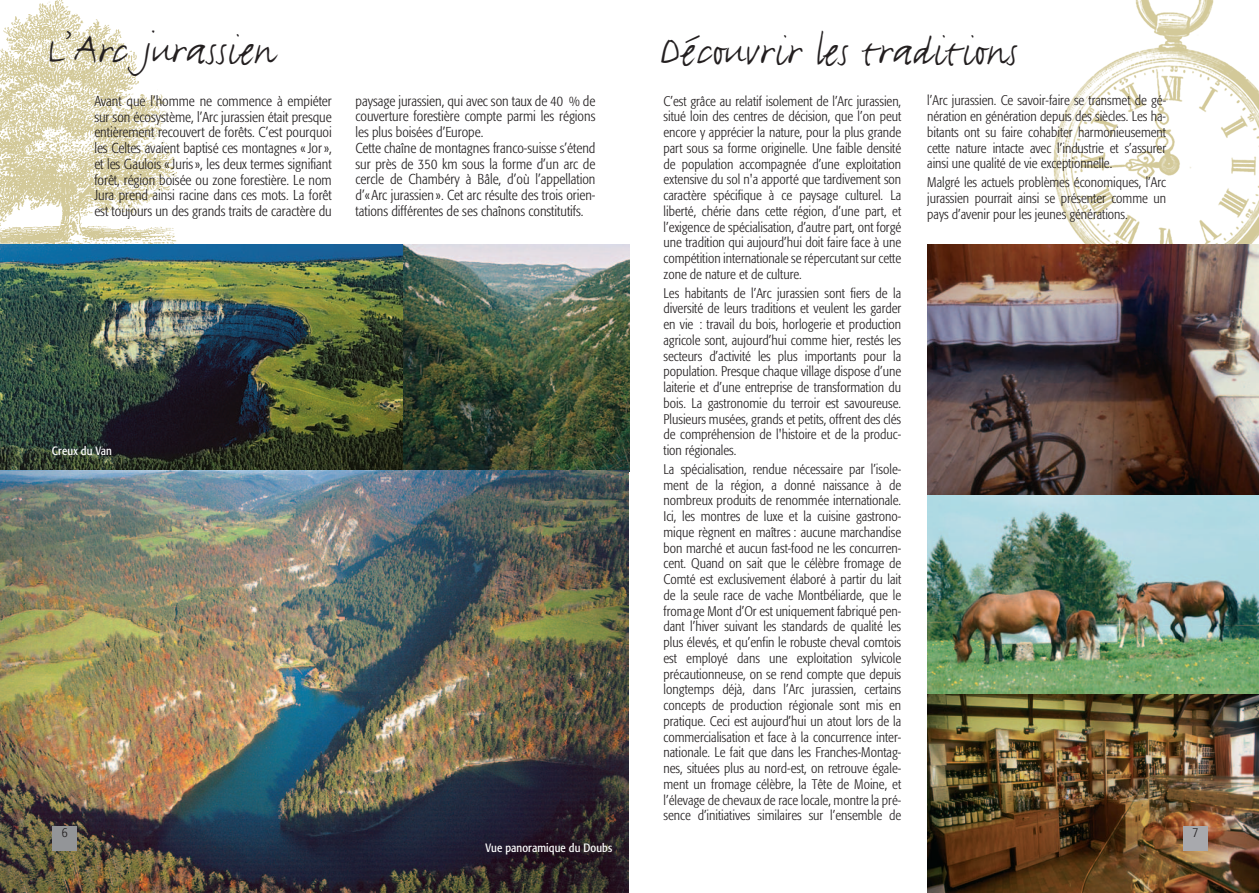
<style>
.page{position:relative;width:1259px;height:893px;background:#fff}
.page>*{position:absolute;margin:0;border:0;box-sizing:border-box;transform-origin:0 0}
.t1{font:48px "FF Justlefthand";letter-spacing:.01em;color:#231f20}
.t2{font:300 condensed 14.25px/15.8px "Formata";color:#231f20;text-align:justify}
.t3{font:300 condensed 13.8px/15.8px "Formata";color:#231f20;text-align:justify}
.t4{font:300 condensed 13.5px "Formata";color:#231f20}
.t5{font:condensed 12px "Formata";letter-spacing:.01em;color:#fff}
</style>
<div class="page">
<img style="left:0;top:0;width:189px;height:245px">
<img style="left:0;top:245px;width:403px;height:226px">
<img style="left:403px;top:245px;width:226px;height:227px">
<img style="left:0;top:471px;width:628px;height:422px">
<img style="left:1053px;top:0;width:206px;height:244px">
<img style="left:927px;top:693px;width:332px;height:200px">
<img style="left:927px;top:244px;width:332px;height:251px">
<div style="left:1183px;top:826px;width:24px;height:24px;background:#a8a9ad"></div>
<div style="left:52px;top:826px;width:25px;height:24px;background:#939598"></div>
<img style="left:927px;top:495px;width:332px;height:198px">
<h1 class="t1" style="left:47px;top:33px;width:228px">L’Arc jurassien</h1>
<h1 class="t1" style="left:660px;top:34px;width:359px">Découvrir les traditions</h1>
<p class="t2" style="left:355px;top:94px;width:241px;text-align:left">paysage jurassien, qui avec son taux de 40 % de couverture forestière compte parmi les régions les plus boisées d’Europe.<br>Cette chaîne de montagnes franco-suisse s’étend sur près de 350 km sous la forme d’un arc de cercle de Chambéry à Bâle, d’où l’appellation d’« Arc jurassien ». Cet arc résulte des trois orien&shy;tations différentes de ses chaînons constitutifs.</p>
<p class="t3" style="left:927px;top:94px;width:240px">l’Arc jurassien. Ce savoir-faire se transmet de gé&shy;nération en génération depuis des siècles. Les ha&shy;bitants ont su faire cohabiter harmonieusement cette nature intacte avec l’industrie et s’assurer ainsi une qualité de vie exceptionnelle.</p>
<p class="t3" style="left:927px;top:175px;width:240px">Malgré les actuels problèmes économiques, l’Arc jurassien pourrait ainsi se présenter comme un pays d’avenir pour les jeunes générations.</p>
<p class="t2" style="left:94px;top:94px;width:239px">Avant que l’homme ne commence à empiéter sur son écosystème, l’Arc jurassien était presque entièrement recouvert de forêts. C’est pourquoi les Celtes avaient baptisé ces montagnes « Jor », et les Gaulois « Juris », les deux termes signifiant forêt, région boisée ou zone forestière. Le nom Jura prend ainsi racine dans ces mots. La forêt est toujours un des grands traits de caractère du</p>
<p class="t3" style="left:663px;top:94px;width:239px">C’est grâce au relatif isolement de l’Arc jurassien, situé loin des centres de décision, que l’on peut encore y apprécier la nature, pour la plus grande part sous sa forme originelle. Une faible densité de population accompagnée d’une exploitation extensive du sol n'a apporté que tardivement son caractère spécifique à ce paysage culturel. La liberté, chérie dans cette région, d’une part, et l’exigence de spécialisation, d’autre part, ont forgé une tradition qui aujourd’hui doit faire face à une compétition internationale se répercutant sur cette zone de nature et de culture.</p>
<p class="t3" style="left:663px;top:286px;width:239px">Les habitants de l’Arc jurassien sont fiers de la diversité de leurs traditions et veulent les garder en vie : travail du bois, horlogerie et production agricole sont, aujourd’hui comme hier, restés les secteurs d’activité les plus importants pour la population. Presque chaque village dispose d’une laiterie et d’une entreprise de transformation du bois. La gastronomie du terroir est savoureuse.<br>Plusieurs musées, grands et petits, offrent des clés de compréhension de l'histoire et de la produc&shy;tion régionales.</p>
<p class="t3" style="left:663px;top:462px;width:239px">La spécialisation, rendue nécessaire par l’isole&shy;ment de la région, a donné naissance à de nombreux produits de renommée internationale.<br>Ici, les montres de luxe et la cuisine gastrono&shy;mique règnent en maîtres : aucune marchandise bon marché et aucun fast-food ne les concurren&shy;cent. Quand on sait que le célèbre fromage de Comté est exclusivement élaboré à partir du lait de la seule race de vache Montbéliarde, que le fromage Mont d’Or est uniquement fabriqué pen&shy;dant l’hiver suivant les standards de qualité les plus élevés, et qu’enfin le robuste cheval comtois est employé dans une exploitation sylvicole précautionneuse, on se rend compte que depuis longtemps déjà, dans l’Arc jurassien, certains concepts de production régionale sont mis en pratique. Ceci est aujourd’hui un atout lors de la commercialisation et face à la concurrence inter&shy;nationale. Le fait que dans les Franches-Montag&shy;nes, situées plus au nord-est, on retrouve égale&shy;ment un fromage célèbre, la Tête de Moine, et l’élevage de chevaux de race locale, montre la pré&shy;sence d’initiatives similaires sur l’ensemble de</p>
<p class="t5" style="left:52px;top:446px;width:61px">Creux du Van</p>
<p class="t4" style="left:62px;top:827px;width:7px">6</p>
<p class="t4" style="left:1192px;top:827px;width:7px">7</p>
<p class="t5" style="left:485px;top:843px;width:128px">Vue panoramique du Doubs</p>
</div>
